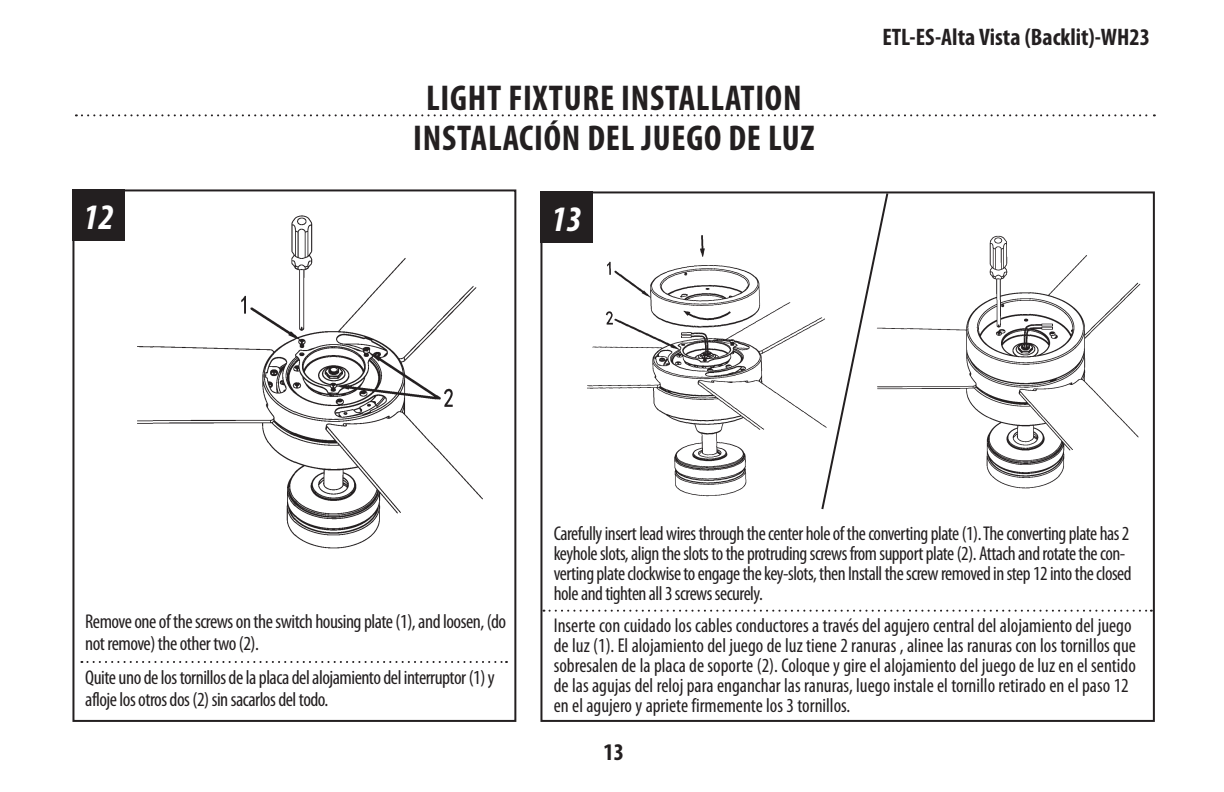
<style>
.page{position:relative;width:1224px;height:792px;background:#fff}
.page>*{position:absolute;margin:0;border:0;box-sizing:border-box;transform-origin:0 0}
.t1{font:700 condensed 36px/40px "Myriad Pro";letter-spacing:.02em;color:#231f20;text-align:center}
.t2{font:italic 700 condensed 36px "Myriad Pro";color:#fff}
.t3{font:700 condensed 24px "Myriad Pro";color:#231f20}
.t4{font:condensed 20px/20px "Myriad Pro";letter-spacing:-.025em;color:#231f20}
.t5{font:condensed 20px/20px "Myriad Pro";color:#231f20}
</style>
<div class="page">
<div style="left:72px;top:189px;width:444px;height:533px;border:2px solid #231f20"></div>
<div style="left:72px;top:189px;width:53px;height:52px;background:#231f20"></div>
<svg style="left:81px;top:661px;width:426px;height:2px"></svg>
<svg style="left:76px;top:114px;width:1079px;height:2px"></svg>
<img style="left:587px;top:235px;width:233px;height:262px">
<svg style="left:543px;top:610px;width:609px;height:2px"></svg>
<div style="left:540px;top:191px;width:53px;height:52px;background:#231f20"></div>
<img style="left:137px;top:215px;width:346px;height:334px">
<img style="left:890px;top:235px;width:251px;height:254px">
<svg style="left:820px;top:191px;width:70px;height:319px"></svg>
<h1 class="t2" style="left:83px;top:195px;width:32px">12</h1>
<h1 class="t1" style="left:413px;top:77px;width:403px">LIGHT FIXTURE INSTALLATION<br>INSTALACIÓN DEL JUEGO DE LUZ</h1>
<h1 class="t2" style="left:551px;top:197px;width:32px">13</h1>
<p class="t3" style="left:882px;top:22px;width:269px">ETL-ES-Alta Vista (Backlit)-WH23</p>
<p class="t4" style="left:85px;top:611px;width:422px;line-height:22px">Remove one of the screws on the switch housing plate (1), and loosen, (do not remove) the other two (2).</p>
<p class="t4" style="left:85px;top:667px;width:411px;line-height:22px">Quite uno de los tornillos de la placa del alojamiento del interruptor (1) y afloje los otros dos (2) sin sacarlos del todo.</p>
<p class="t4" style="left:554px;top:523px;width:579px">Carefully insert lead wires through the center hole of the converting plate (1). The converting plate has 2 keyhole slots, align the slots to the protruding screws from support plate (2). Attach and rotate the con&shy;verting plate clockwise to engage the key-slots, then Install the screw removed in step 12 into the closed hole and tighten all 3 screws securely.</p>
<p class="t5" style="left:554px;top:615px;width:584px">Inserte con cuidado los cables conductores a través del agujero central del alojamiento del juego de luz (1). El alojamiento del juego de luz tiene 2 ranuras , alinee las ranuras con los tornillos que sobresalen de la placa de soporte (2). Coloque y gire el alojamiento del juego de luz en el sentido de las agujas del reloj para enganchar las ranuras, luego instale el tornillo retirado en el paso 12 en el agujero y apriete firmemente los 3 tornillos.</p>
<p class="t3" style="left:603px;top:737px;width:22px">13</p>
</div>
